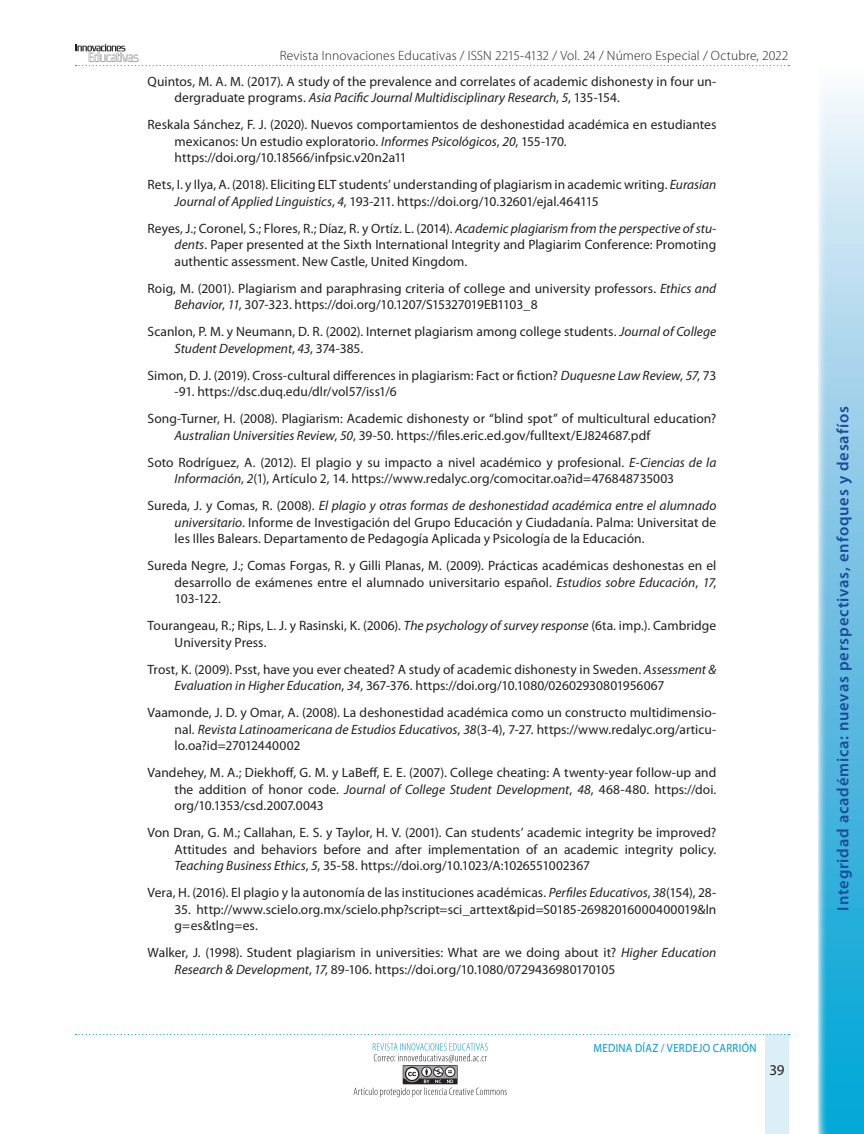
<style>
.page{position:relative;width:864px;height:1134px;background:#fff}
.page>*{position:absolute;margin:0;border:0;box-sizing:border-box;transform-origin:0 0}
.t1{font:600 16.5px "Myriad Pro";letter-spacing:.05em;color:#1a4c99}
.t2{font:15px "Myriad Pro";color:#231f20}
.t3{font:13.5px/16.5px "Myriad Pro";letter-spacing:.005em;color:#231f20}
.t4{font:300 13.5px "Myriad Pro";letter-spacing:.01em;color:#231f20}
.t5{font:12px "Myriad Pro";letter-spacing:.035em;color:#0097ce;scale:.9 1}
.s1{font-style:italic}
</style>
<div class="page">
<svg style="left:76px;top:44px;width:713px;height:22px"></svg>
<div style="left:765px;top:1034px;width:23px;height:100px;background:#dceef7"></div>
<svg style="left:76px;top:1034px;width:713px;height:1px"></svg>
<svg style="left:354px;top:1043px;width:153px;height:54px"></svg>
<svg style="left:818px;top:91px;width:46px;height:1043px;background:#79c7e6"></svg>
<p class="t4" style="left:280px;top:48px;width:510px">Revista Innovaciones Educativas / ISSN 2215-4132 / Vol. 24 / Número Especial / Octubre, 2022</p>
<p class="t3" style="left:175px;top:73px;width:543px;text-indent:-27px">Quintos, M. A. M. (2017). A study of the prevalence and correlates of academic dishonesty in four un&shy;dergraduate programs. <span class="s1">Asia Pacific Journal Multidisciplinary Research</span>, <span class="s1">5</span>, 135-154.</p>
<p class="t3" style="left:175px;top:117px;width:543px;text-indent:-27px">Reskala Sánchez, F. J. (2020). Nuevos comportamientos de deshonestidad académica en estudiantes mexicanos: Un estudio exploratorio. <span class="s1">Informes Psicológicos</span>, <span class="s1">20</span>, 155-170. https://doi.org/10.18566/infpsic.v20n2a11</p>
<p class="t3" style="left:175px;top:177px;width:543px;text-indent:-27px">Rets, I. y Ilya, A. (2018). Eliciting ELT students’ understanding of plagiarism in academic writing. <span class="s1">Eurasian<br>Journal of Applied Linguistics</span>, <span class="s1">4</span>, 193-211. https://doi.org/10.32601/ejal.464115</p>
<p class="t3" style="left:175px;top:220px;width:543px;text-align:justify;text-indent:-27px">Reyes, J.; Coronel, S.; Flores, R.; Díaz, R. y Ortíz. L. (2014). <span class="s1">Academic plagiarism from the perspective of stu&shy;dents</span>. Paper presented at the Sixth International Integrity and Plagiarim Conference: Promoting authentic assessment. New Castle, United Kingdom.</p>
<p class="t3" style="left:175px;top:280px;width:543px;text-indent:-27px">Roig, M. (2001). Plagiarism and paraphrasing criteria of college and university professors. <span class="s1">Ethics and<br>Behavior</span>, <span class="s1">11</span>, 307-323. https://doi.org/10.1207/S15327019EB1103_8</p>
<p class="t3" style="left:175px;top:324px;width:543px;text-indent:-27px">Scanlon, P. M. y Neumann, D. R. (2002). Internet plagiarism among college students. <span class="s1">Journal of College<br>Student Development</span>, <span class="s1">43</span>, 374-385.</p>
<p class="t3" style="left:175px;top:367px;width:543px;text-indent:-27px">Simon, D. J. (2019). Cross-cultural differences in plagiarism: Fact or fiction? <span class="s1">Duquesne Law Review</span>, <span class="s1">57</span>, 73 -91. https://dsc.duq.edu/dlr/vol57/iss1/6</p>
<p class="t3" style="left:175px;top:411px;width:543px;text-indent:-27px">Song-Turner, H. (2008). Plagiarism: Academic dishonesty or “blind spot” of multicultural education?<br><span class="s1">Australian Universities Review</span>, <span class="s1">50</span>, 39-50. https://files.eric.ed.gov/fulltext/EJ824687.pdf</p>
<p class="t3" style="left:175px;top:454px;width:543px;text-indent:-27px">Soto Rodríguez, A. (2012). El plagio y su impacto a nivel académico y profesional. <span class="s1">E-Ciencias de la<br>Información</span>, <span class="s1">2</span>(1), Artículo 2, 14. https://www.redalyc.org/comocitar.oa?id=476848735003</p>
<p class="t3" style="left:175px;top:498px;width:543px;text-align:justify;text-indent:-27px">Sureda, J. y Comas, R. (2008). <span class="s1">El plagio y otras formas de deshonestidad académica entre el alumnado universitario</span>. Informe de Investigación del Grupo Educación y Ciudadanía. Palma: Universitat de les Illes Balears. Departamento de Pedagogía Aplicada y Psicología de la Educación.</p>
<p class="t3" style="left:175px;top:558px;width:543px;text-align:justify;text-indent:-27px">Sureda Negre, J.; Comas Forgas, R. y Gilli Planas, M. (2009). Prácticas académicas deshonestas en el desarrollo de exámenes entre el alumnado universitario español. <span class="s1">Estudios sobre Educación</span>, <span class="s1">17</span>, 103-122.</p>
<p class="t3" style="left:175px;top:618px;width:543px;text-indent:-27px">Tourangeau, R.; Rips, L. J. y Rasinski, K. (2006). <span class="s1">The psychology of survey response</span> (6ta. imp.). Cambridge<br>University Press.</p>
<p class="t3" style="left:175px;top:661px;width:543px;text-indent:-27px">Trost, K. (2009). Psst, have you ever cheated? A study of academic dishonesty in Sweden. <span class="s1">Assessment &amp;<br>Evaluation in Higher Education</span>, <span class="s1">34</span>, 367-376. https://doi.org/10.1080/02602930801956067</p>
<p class="t3" style="left:175px;top:705px;width:543px;text-align:justify;text-indent:-27px">Vaamonde, J. D. y Omar, A. (2008). La deshonestidad académica como un constructo multidimensio&shy;nal. <span class="s1">Revista Latinoamericana de Estudios Educativos</span>, <span class="s1">38</span>(3-4), 7-27. https://www.redalyc.org/articu&shy;lo.oa?id=27012440002</p>
<p class="t3" style="left:175px;top:765px;width:543px;text-align:justify;text-indent:-27px">Vandehey, M. A.; Diekhoff, G. M. y LaBeff, E. E. (2007). College cheating: A twenty-year follow-up and the addition of honor code. <span class="s1">Journal of College Student Development</span>, <span class="s1">48</span>, 468-480. https://doi. org/10.1353/csd.2007.0043</p>
<p class="t3" style="left:175px;top:825px;width:543px;text-align:justify;text-indent:-27px">Von Dran, G. M.; Callahan, E. S. y Taylor, H. V. (2001). Can students’ academic integrity be improved?<br>Attitudes and behaviors before and after implementation of an academic integrity policy.<br><span class="s1">Teaching Business Ethics</span>, <span class="s1">5</span>, 35-58. https://doi.org/10.1023/A:1026551002367</p>
<p class="t3" style="left:148px;top:885px;width:570px">Vera, H. (2016). El plagio y la autonomía de las instituciones académicas. <span class="s1">Perfiles Educativos</span>, <span class="s1">38</span>(154), 28-</p>
<p class="t3" style="left:175px;top:901px;width:543px">35. http://www.scielo.org.mx/scielo.php?script=sci_arttext&amp;pid=S0185-26982016000400019&amp;ln g=es&amp;tlng=es.</p>
<p class="t3" style="left:175px;top:945px;width:543px;text-indent:-27px">Walker, J. (1998). Student plagiarism in universities: What are we doing about it? <span class="s1">Higher Education<br>Research &amp; Development</span>, <span class="s1">17</span>, 89-106. https://doi.org/10.1080/0729436980170105</p>
<p class="t5" style="left:594px;top:1041px;width:183px">MEDINA DÍAZ / VERDEJO CARRIÓN</p>
<p class="t2" style="left:769px;top:1061px;width:17px">39</p>
<p class="t1" style="left:834px;top:911px;width:506px;rotate:-90deg">Integridad académica: nuevas perspectivas, enfoques y desafíos</p>
</div>
